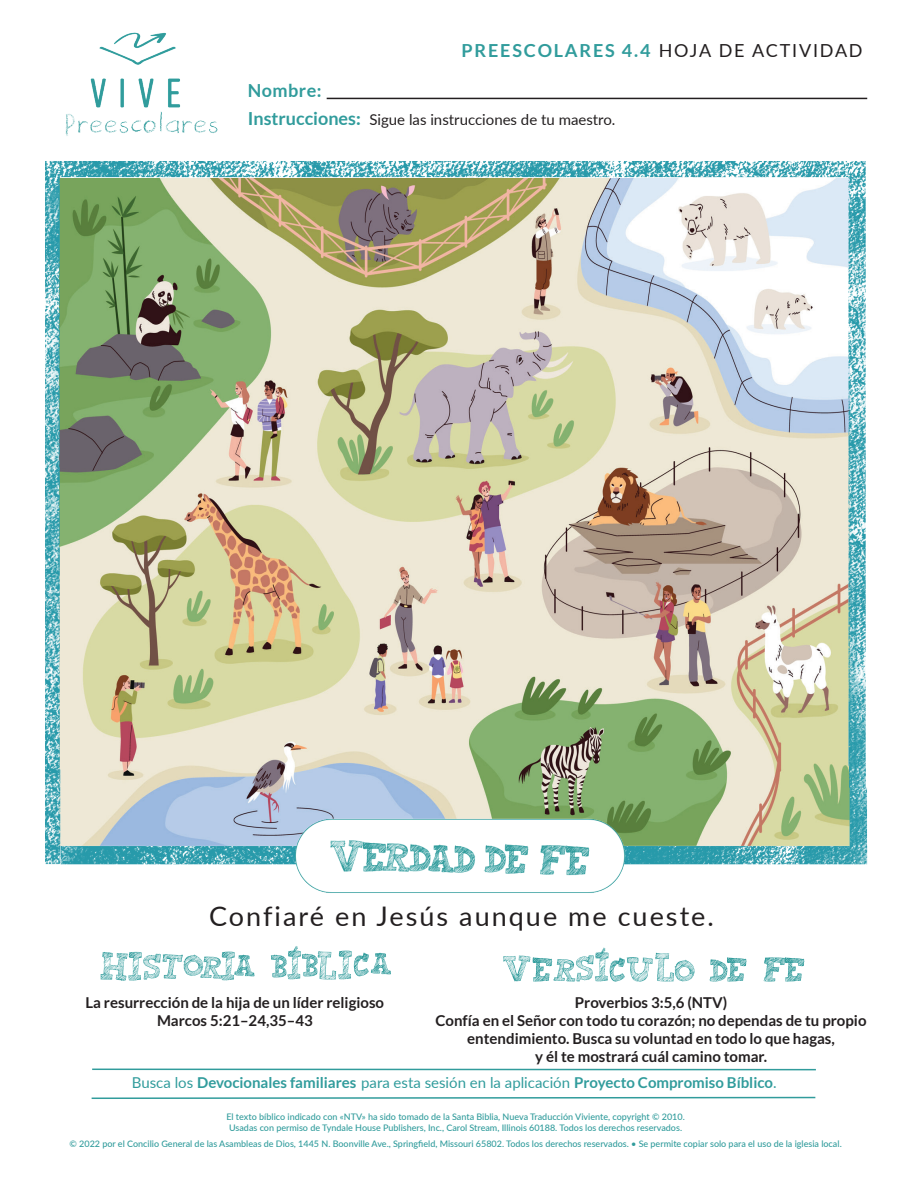
<style>
.page{position:relative;width:918px;height:1188px;background:#fff}
.page>*{position:absolute;margin:0;border:0;box-sizing:border-box;transform-origin:0 0}
.t1{font:27px "Lato";letter-spacing:.075em;color:#231f20}
.t2{font:700 18px "Lato";letter-spacing:.1em;color:#319c9c}
.t3{font:700 15px/18px "Lato";color:#231f20;text-align:center}
.t4{font:700 15px "Lato";color:#319c9c}
.t5{font:15px "Lato";color:#231f20}
.t6{font:500 9px/10.8px "Lato";color:#319c9c;text-align:center}
.s1{font-weight:400;color:#231f20}
.s2{font-weight:700;font-size:18px;color:#319c9c}
.s3{font-weight:800;font-size:18px;color:#319c9c}
.s4{font-weight:400}
</style>
<div class="page">
<svg style="left:100px;top:952px;width:155px;height:29px"></svg>
<svg style="left:271px;top:946px;width:120px;height:34px"></svg>
<svg style="left:764px;top:957px;width:40px;height:25px"></svg>
<svg style="left:709px;top:957px;width:38px;height:25px"></svg>
<svg style="left:503px;top:948px;width:192px;height:34px"></svg>
<svg style="left:91px;top:1096px;width:725px;height:3px"></svg>
<hr style="left:92px;top:1069px;width:724px;height:1px;background:#319c9c">
<hr style="left:327px;top:98px;width:540px;height:1px;background:#231f20">
<img style="left:46px;top:161px;width:822px;height:703px">
<img style="left:278px;top:810px;width:358px;height:83px">
<img style="left:65px;top:32px;width:153px;height:104px">
<h2 class="t2" style="left:462px;top:40px;width:403px">PREESCOLARES 4.4 <span class="s1">HOJA DE ACTIVIDAD</span></h2>
<h2 class="t2" style="left:248px;top:80px;width:75px">Nombre:</h2>
<h3 class="t5" style="left:248px;top:109px;width:369px"><span class="s2">Instrucciones</span><span class="s3">:</span> Sigue las instrucciones de tu maestro.</h3>
<h1 class="t1" style="left:209px;top:897px;width:506px">Confiaré en Jesús aunque me cueste.</h1>
<h3 class="t3" style="left:85px;top:993px;width:300px">La resurrección de la hija de un líder religioso<br>Marcos 5:21–24,35–43</h3>
<h3 class="t3" style="left:436px;top:993px;width:432px">Proverbios 3:5,6 (NTV)<br>Confía en el Señor con todo tu corazón; no dependas de tu propio entendimiento. Busca su voluntad en todo lo que hagas,<br>y él te mostrará cuál camino tomar.</h3>
<h3 class="t4" style="left:132px;top:1074px;width:646px"><span class="s4">Busca los</span> Devocionales familiares <span class="s4">para esta sesión en la aplicación</span> Proyecto Compromiso Bíblico<span class="s4">.</span></h3>
<p class="t6" style="left:226px;top:1111px;width:460px">El texto bíblico indicado con «NTV» ha sido tomado de la Santa Biblia, Nueva Traducción Viviente, copyright © 2010.<br>Usadas con permiso de Tyndale House Publishers, Inc., Carol Stream, Illinois 60188. Todos los derechos reservados.</p>
<p class="t6" style="left:69px;top:1138px;width:774px">© 2022 por el Concilio General de las Asambleas de Dios, 1445 N. Boonville Ave., Springfield, Missouri 65802. Todos los derechos reservados. • Se permite copiar solo para el uso de la iglesia local.</p>
</div>
